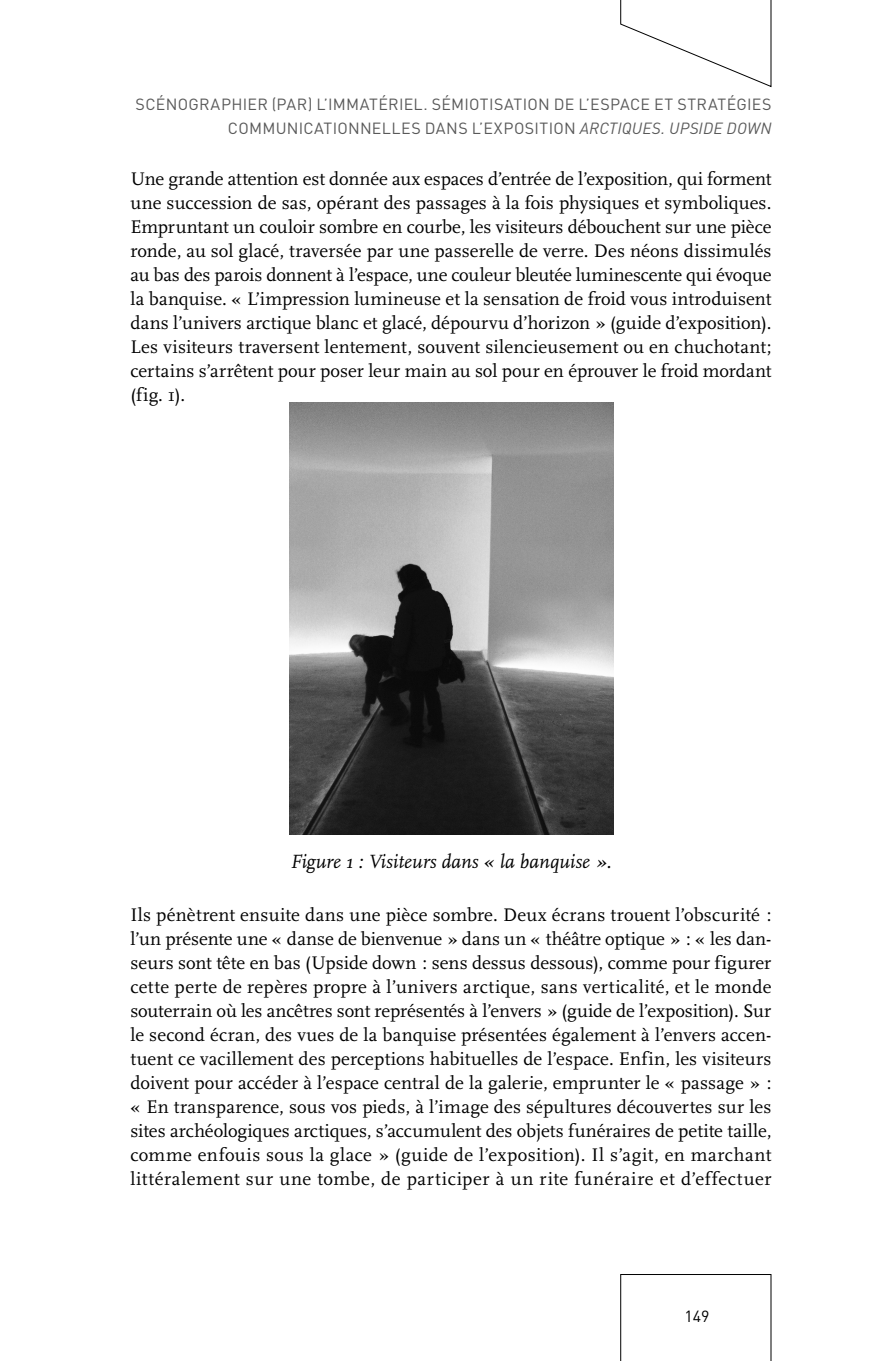
<style>
.page{position:relative;width:879px;height:1361px;background:#fff}
.page>*{position:absolute;margin:0;border:0;box-sizing:border-box;transform-origin:0 0}
.t1{font:italic 20px "Scala";color:#000}
.t2{font:19px/24px "Scala";letter-spacing:.015em;color:#000;text-align:justify}
.t3{font:16px/24px "DIN";letter-spacing:.02em;color:#595959;text-align:right}
.t4{font:16px "DIN";color:#000}
.s1{font-style:italic}
</style>
<div class="page">
<svg style="left:620px;top:1274px;width:151px;height:87px"></svg>
<svg style="left:620px;top:0;width:151px;height:87px"></svg>
<img style="left:289px;top:403px;width:324px;height:431px">
<p class="t3" style="left:136px;top:92px;width:637px">SCÉNOGRAPHIER (PAR) L’IMMATÉRIEL. SÉMIOTISATION DE L’ESPACE ET STRATÉGIES<br>COMMUNICATIONNELLES DANS L’EXPOSITION <span class="s1">ARCTIQUES. UPSIDE DOWN</span></p>
<p class="t2" style="left:130px;top:167px;width:642px">Une grande attention est donnée aux espaces d’entrée de l’exposition, qui forment une succession de sas, opérant des passages à la fois physiques et symboliques.<br>Empruntant un couloir sombre en courbe, les visiteurs débouchent sur une pièce ronde, au sol glacé, traversée par une passerelle de verre. Des néons dissimulés au bas des parois donnent à l’espace, une couleur bleutée luminescente qui évoque la banquise. « L’impression lumineuse et la sensation de froid vous introduisent dans l’univers arctique blanc et glacé, dépourvu d’horizon » (guide d’exposition).<br>Les visiteurs traversent lentement, souvent silencieusement ou en chuchotant; certains s’arrêtent pour poser leur main au sol pour en éprouver le froid mordant (fig. 1).</p>
<p class="t1" style="left:290px;top:851px;width:322px">Figure 1 : Visiteurs dans « la banquise ».</p>
<p class="t2" style="left:130px;top:903px;width:642px">Ils pénètrent ensuite dans une pièce sombre. Deux écrans trouent l’obscurité : l’un présente une « danse de bienvenue » dans un « théâtre optique » : « les dan&shy;seurs sont tête en bas (Upside down : sens dessus dessous), comme pour figurer cette perte de repères propre à l’univers arctique, sans verticalité, et le monde souterrain où les ancêtres sont représentés à l’envers » (guide de l’exposition). Sur le second écran, des vues de la banquise présentées également à l’envers accen&shy;tuent ce vacillement des perceptions habituelles de l’espace. Enfin, les visiteurs doivent pour accéder à l’espace central de la galerie, emprunter le « passage » : « En transparence, sous vos pieds, à l’image des sépultures découvertes sur les sites archéologiques arctiques, s’accumulent des objets funéraires de petite taille, comme enfouis sous la glace » (guide de l’exposition). Il s’agit, en marchant littéralement sur une tombe, de participer à un rite funéraire et d’effectuer</p>
<p class="t4" style="left:684px;top:1305px;width:27px">149</p>
</div>
